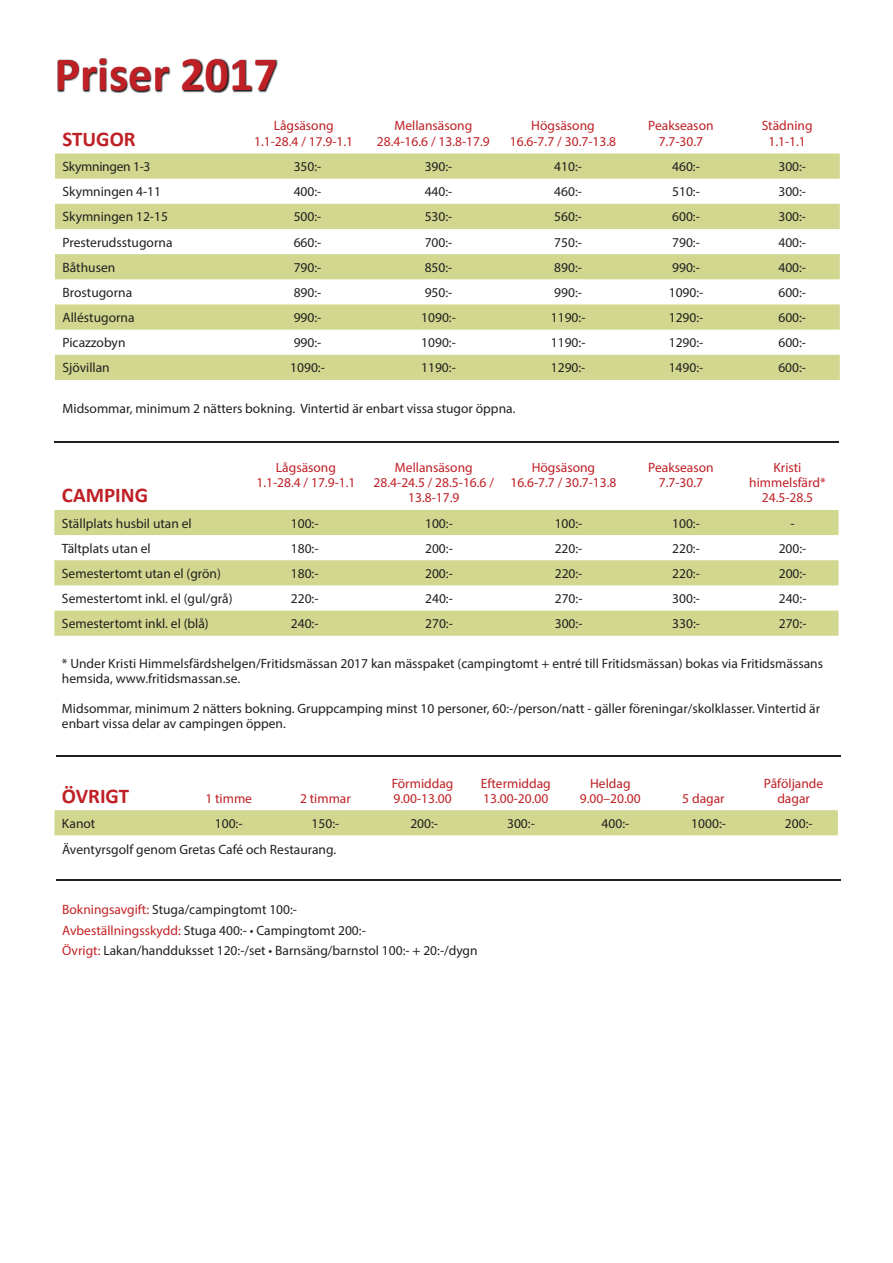
<style>
.page{position:relative;width:893px;height:1263px;background:#fff}
.page>*{position:absolute;margin:0;border:0;box-sizing:border-box;transform-origin:0 0}
.t1{font:700 48px "Calibri";color:#bf2025}
.t2{font:700 21px "Calibri";color:#bf2025}
.t3{font:13.5px/15px "Myriad Pro";color:#231f20}
.t4{font:13.5px/15px "Myriad Pro";color:#bf2025;text-align:center}
.t5{font:13.5px "Myriad Pro";letter-spacing:-.02em;color:#231f20}
.s1{color:#c32325}
</style>
<div class="page">
<img style="left:58px;top:58px;width:220px;height:34px">
<svg style="left:55px;top:153px;width:785px;height:227px;fill:#d1d78e"></svg>
<svg style="left:54px;top:510px;width:785px;height:126px;fill:#d1d78e"></svg>
<div style="left:54px;top:810px;width:784px;height:25px;background:#d1d78e"></div>
<hr style="left:54px;top:442px;width:785px;height:1px;background:#231f20">
<hr style="left:56px;top:755px;width:784px;height:2px;background:#231f20">
<hr style="left:56px;top:879px;width:784px;height:1px;background:#231f20">
<h1 class="t1" style="left:55px;top:43px;width:224px">Priser 2017</h1>
<h2 class="t2" style="left:62px;top:126px;width:75px">STUGOR</h2>
<p class="t4" style="left:254px;top:117px;width:101px;line-height:16.2px">Lågsäsong<br>1.1-28.4 / 17.9-1.1</p>
<p class="t4" style="left:377px;top:117px;width:114px;line-height:16.2px">Mellansäsong<br>28.4-16.6 / 13.8-17.9</p>
<p class="t4" style="left:510px;top:117px;width:108px;line-height:16.2px">Högsäsong<br>16.6-7.7 / 30.7-13.8</p>
<p class="t4" style="left:648px;top:117px;width:67px;line-height:16.2px">Peakseason<br>7.7-30.7</p>
<p class="t4" style="left:762px;top:117px;width:52px;line-height:16.2px">Städning<br>1.1-1.1</p>
<p class="t5" style="left:63px;top:158px;width:90px">Skymningen 1-3</p>
<p class="t3" style="left:294px;top:159px;width:29px">350:-</p>
<p class="t3" style="left:425px;top:159px;width:29px">390:-</p>
<p class="t3" style="left:554px;top:159px;width:29px">410:-</p>
<p class="t3" style="left:672px;top:159px;width:29px">460:-</p>
<p class="t3" style="left:778px;top:159px;width:29px">300:-</p>
<p class="t3" style="left:63px;top:184px;width:100px">Skymningen 4-11</p>
<p class="t3" style="left:294px;top:184px;width:29px">400:-</p>
<p class="t3" style="left:425px;top:184px;width:29px">440:-</p>
<p class="t3" style="left:554px;top:184px;width:29px">460:-</p>
<p class="t3" style="left:672px;top:184px;width:29px">510:-</p>
<p class="t3" style="left:778px;top:184px;width:29px">300:-</p>
<p class="t3" style="left:63px;top:209px;width:107px">Skymningen 12-15</p>
<p class="t3" style="left:294px;top:209px;width:29px">500:-</p>
<p class="t3" style="left:425px;top:209px;width:29px">530:-</p>
<p class="t3" style="left:554px;top:209px;width:29px">560:-</p>
<p class="t3" style="left:672px;top:209px;width:29px">600:-</p>
<p class="t3" style="left:778px;top:209px;width:29px">300:-</p>
<p class="t3" style="left:63px;top:234px;width:111px">Presterudsstugorna</p>
<p class="t3" style="left:294px;top:234px;width:29px">660:-</p>
<p class="t3" style="left:425px;top:234px;width:29px">700:-</p>
<p class="t3" style="left:554px;top:234px;width:29px">750:-</p>
<p class="t3" style="left:672px;top:234px;width:29px">790:-</p>
<p class="t3" style="left:778px;top:234px;width:29px">400:-</p>
<p class="t3" style="left:63px;top:259px;width:54px">Båthusen</p>
<p class="t3" style="left:294px;top:259px;width:29px">790:-</p>
<p class="t3" style="left:425px;top:259px;width:29px">850:-</p>
<p class="t3" style="left:554px;top:259px;width:29px">890:-</p>
<p class="t3" style="left:672px;top:259px;width:29px">990:-</p>
<p class="t3" style="left:778px;top:259px;width:29px">400:-</p>
<p class="t3" style="left:63px;top:285px;width:71px">Brostugorna</p>
<p class="t3" style="left:294px;top:285px;width:29px">890:-</p>
<p class="t3" style="left:425px;top:285px;width:29px">950:-</p>
<p class="t3" style="left:554px;top:285px;width:29px">990:-</p>
<p class="t3" style="left:669px;top:285px;width:36px">1090:-</p>
<p class="t3" style="left:778px;top:285px;width:29px">600:-</p>
<p class="t3" style="left:63px;top:310px;width:74px">Alléstugorna</p>
<p class="t3" style="left:294px;top:310px;width:29px">990:-</p>
<p class="t3" style="left:421px;top:310px;width:36px">1090:-</p>
<p class="t3" style="left:551px;top:310px;width:36px">1190:-</p>
<p class="t3" style="left:669px;top:310px;width:36px">1290:-</p>
<p class="t3" style="left:778px;top:310px;width:29px">600:-</p>
<p class="t3" style="left:63px;top:335px;width:64px">Picazzobyn</p>
<p class="t3" style="left:294px;top:335px;width:29px">990:-</p>
<p class="t3" style="left:421px;top:335px;width:36px">1090:-</p>
<p class="t3" style="left:551px;top:335px;width:36px">1190:-</p>
<p class="t3" style="left:669px;top:335px;width:36px">1290:-</p>
<p class="t3" style="left:778px;top:335px;width:29px">600:-</p>
<p class="t3" style="left:63px;top:360px;width:49px">Sjövillan</p>
<p class="t3" style="left:290px;top:360px;width:36px">1090:-</p>
<p class="t3" style="left:421px;top:360px;width:36px">1190:-</p>
<p class="t3" style="left:551px;top:360px;width:36px">1290:-</p>
<p class="t3" style="left:669px;top:360px;width:36px">1490:-</p>
<p class="t3" style="left:778px;top:360px;width:29px">600:-</p>
<p class="t3" style="left:62px;top:400px;width:454px">Midsommar, minimum 2 nätters bokning. Vintertid är enbart vissa stugor öppna.</p>
<h2 class="t2" style="left:62px;top:482px;width:88px">CAMPING</h2>
<p class="t4" style="left:256px;top:460px;width:101px">Lågsäsong<br>1.1-28.4 / 17.9-1.1</p>
<p class="t4" style="left:374px;top:460px;width:122px">Mellansäsong<br>28.4-24.5 / 28.5-16.6 /<br>13.8-17.9</p>
<p class="t4" style="left:510px;top:460px;width:108px">Högsäsong<br>16.6-7.7 / 30.7-13.8</p>
<p class="t4" style="left:648px;top:460px;width:67px">Peakseason<br>7.7-30.7</p>
<p class="t4" style="left:749px;top:460px;width:78px">Kristi himmelsfärd*<br>24.5-28.5</p>
<p class="t3" style="left:62px;top:515px;width:131px">Ställplats husbil utan el</p>
<p class="t3" style="left:291px;top:515px;width:29px">100:-</p>
<p class="t3" style="left:425px;top:515px;width:29px">100:-</p>
<p class="t3" style="left:555px;top:515px;width:29px">100:-</p>
<p class="t3" style="left:672px;top:515px;width:29px">100:-</p>
<p class="t3" style="left:790px;top:515px;width:6px">-</p>
<p class="t3" style="left:62px;top:540px;width:90px">Tältplats utan el</p>
<p class="t3" style="left:291px;top:540px;width:29px">180:-</p>
<p class="t3" style="left:425px;top:540px;width:29px">200:-</p>
<p class="t3" style="left:555px;top:540px;width:29px">220:-</p>
<p class="t3" style="left:672px;top:540px;width:29px">220:-</p>
<p class="t3" style="left:779px;top:540px;width:29px">200:-</p>
<p class="t3" style="left:62px;top:566px;width:160px">Semestertomt utan el (grön)</p>
<p class="t3" style="left:291px;top:566px;width:29px">180:-</p>
<p class="t3" style="left:425px;top:566px;width:29px">200:-</p>
<p class="t3" style="left:555px;top:566px;width:29px">220:-</p>
<p class="t3" style="left:672px;top:566px;width:29px">220:-</p>
<p class="t3" style="left:779px;top:566px;width:29px">200:-</p>
<p class="t3" style="left:62px;top:591px;width:172px">Semestertomt inkl. el (gul/grå)</p>
<p class="t3" style="left:291px;top:591px;width:29px">220:-</p>
<p class="t3" style="left:425px;top:591px;width:29px">240:-</p>
<p class="t3" style="left:555px;top:591px;width:29px">270:-</p>
<p class="t3" style="left:672px;top:591px;width:29px">300:-</p>
<p class="t3" style="left:779px;top:591px;width:29px">240:-</p>
<p class="t3" style="left:62px;top:616px;width:148px">Semestertomt inkl. el (blå)</p>
<p class="t3" style="left:291px;top:616px;width:29px">240:-</p>
<p class="t3" style="left:425px;top:616px;width:29px">270:-</p>
<p class="t3" style="left:555px;top:616px;width:29px">300:-</p>
<p class="t3" style="left:672px;top:616px;width:29px">330:-</p>
<p class="t3" style="left:779px;top:616px;width:29px">270:-</p>
<p class="t3" style="left:62px;top:656px;width:763px">* Under Kristi Himmelsfärdshelgen/Fritidsmässan 2017 kan mässpaket (campingtomt + entré till Fritidsmässan) bokas via Fritidsmässans hemsida, www.fritidsmassan.se.</p>
<p class="t3" style="left:62px;top:701px;width:760px">Midsommar, minimum 2 nätters bokning. Gruppcamping minst 10 personer, 60:-/person/natt - gäller föreningar/skolklasser. Vintertid är enbart vissa delar av campingen öppen.</p>
<h2 class="t2" style="left:62px;top:782px;width:69px">ÖVRIGT</h2>
<p class="t4" style="left:205px;top:790px;width:48px">1 timme</p>
<p class="t4" style="left:300px;top:790px;width:52px">2 timmar</p>
<p class="t4" style="left:392px;top:775px;width:63px;text-align:left">Förmiddag<br>9.00-13.00</p>
<p class="t4" style="left:481px;top:775px;width:72px;text-align:left">Eftermiddag<br>13.00-20.00</p>
<p class="t4" style="left:580px;top:775px;width:62px">Heldag<br>9.00–20.00</p>
<p class="t4" style="left:682px;top:790px;width:44px">5 dagar</p>
<p class="t4" style="left:764px;top:775px;width:61px">Påföljande dagar</p>
<p class="t3" style="left:62px;top:816px;width:35px">Kanot</p>
<p class="t3" style="left:215px;top:816px;width:29px">100:-</p>
<p class="t3" style="left:312px;top:816px;width:29px">150:-</p>
<p class="t3" style="left:410px;top:816px;width:29px">200:-</p>
<p class="t3" style="left:507px;top:816px;width:29px">300:-</p>
<p class="t3" style="left:602px;top:816px;width:29px">400:-</p>
<p class="t3" style="left:691px;top:816px;width:36px">1000:-</p>
<p class="t3" style="left:785px;top:816px;width:29px">200:-</p>
<p class="t3" style="left:62px;top:842px;width:276px">Äventyrsgolf genom Gretas Café och Restaurang.</p>
<p class="t3" style="left:62px;top:899px;width:417px;line-height:20.4px"><span class="s1">Bokningsavgift:</span> Stuga/campingtomt 100:-<br><span class="s1">Avbeställningsskydd:</span> Stuga 400:- • Campingtomt 200:-<br><span class="s1">Övrigt:</span> Lakan/handduksset 120:-/set • Barnsäng/barnstol 100:- + 20:-/dygn</p>
</div>
